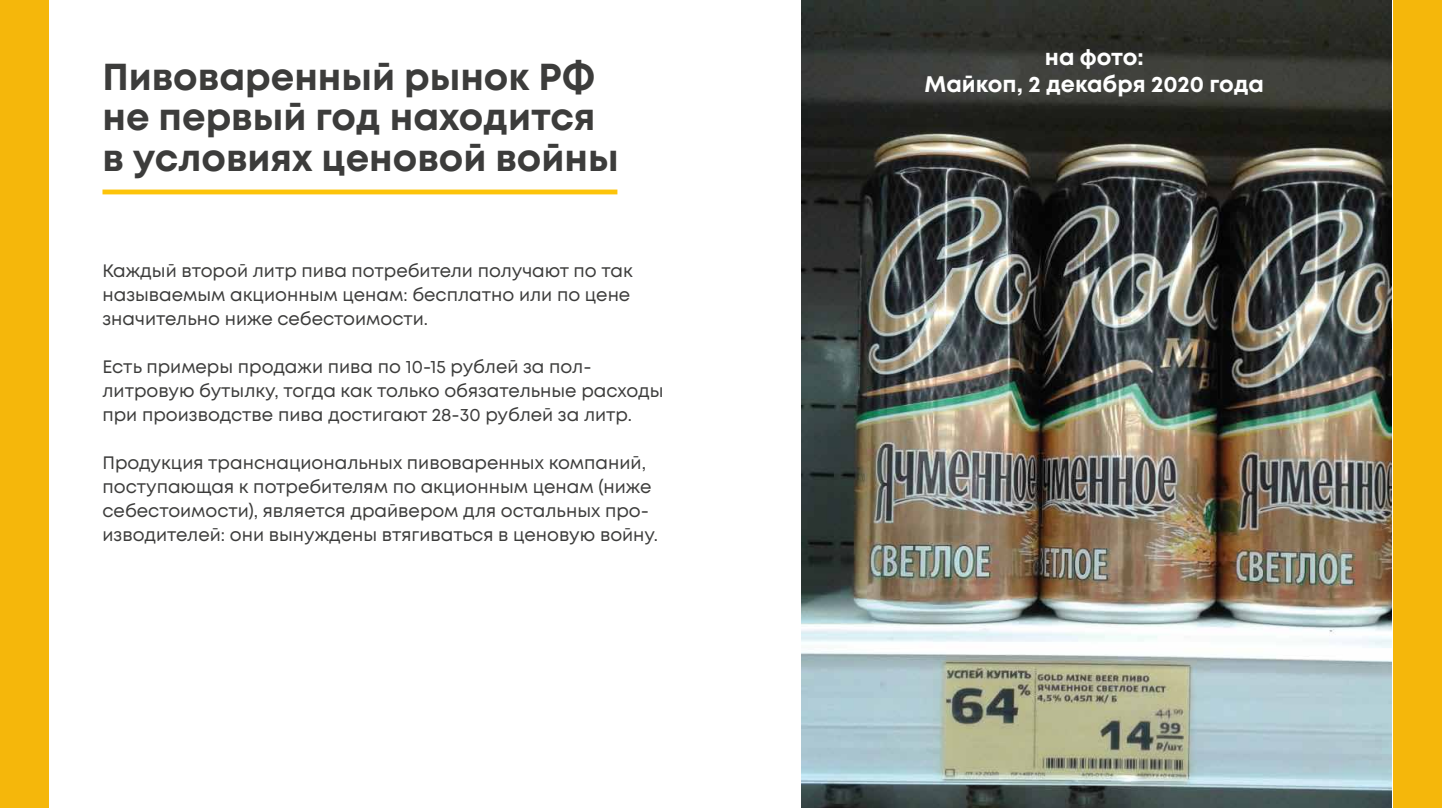
<style>
.page{position:relative;width:1442px;height:808px;background:#fff}
.page>*{position:absolute;margin:0;border:0;box-sizing:border-box;transform-origin:0 0}
.t1{font:700 37.5px/40.5px "Mont";color:#3c3c3b}
.t2{font:700 22.5px/27px "Mont";color:#fff;text-align:center}
.t3{font:18px/24px "Mont";color:#3c3c3b}
</style>
<div class="page">
<img style="left:802px;top:0;width:589px;height:808px">
<div style="left:0;top:0;width:49px;height:808px;background:#f5b70b"></div>
<div style="left:1393px;top:0;width:48px;height:808px;background:#f5b70b"></div>
<img style="left:865px;top:137px;width:396px;height:543px">
<hr style="left:102px;top:190px;width:515px;height:4px;background:#fdc40a">
<h1 class="t1" style="left:102px;top:57px;width:518px">Пивоваренный рынок РФ не первый год находится в условиях ценовой войны</h1>
<p class="t2" style="left:924px;top:44px;width:341px">на фото:<br>Майкоп, 2 декабря 2020 года</p>
<p class="t3" style="left:102px;top:258px;width:532px">Каждый второй литр пива потребители получают по так называемым акционным ценам: бесплатно или по цене значительно ниже себестоимости.</p>
<p class="t3" style="left:102px;top:354px;width:562px">Есть примеры продажи пива по 10-15 рублей за пол&shy;литровую бутылку, тогда как только обязательные расходы при производстве пива достигают 28-30 рублей за литр.</p>
<p class="t3" style="left:102px;top:450px;width:557px">Продукция транснациональных пивоваренных компаний, поступающая к потребителям по акционным ценам (ниже себестоимости), является драйвером для остальных про&shy;изводителей: они вынуждены втягиваться в ценовую войну.</p>
</div>
